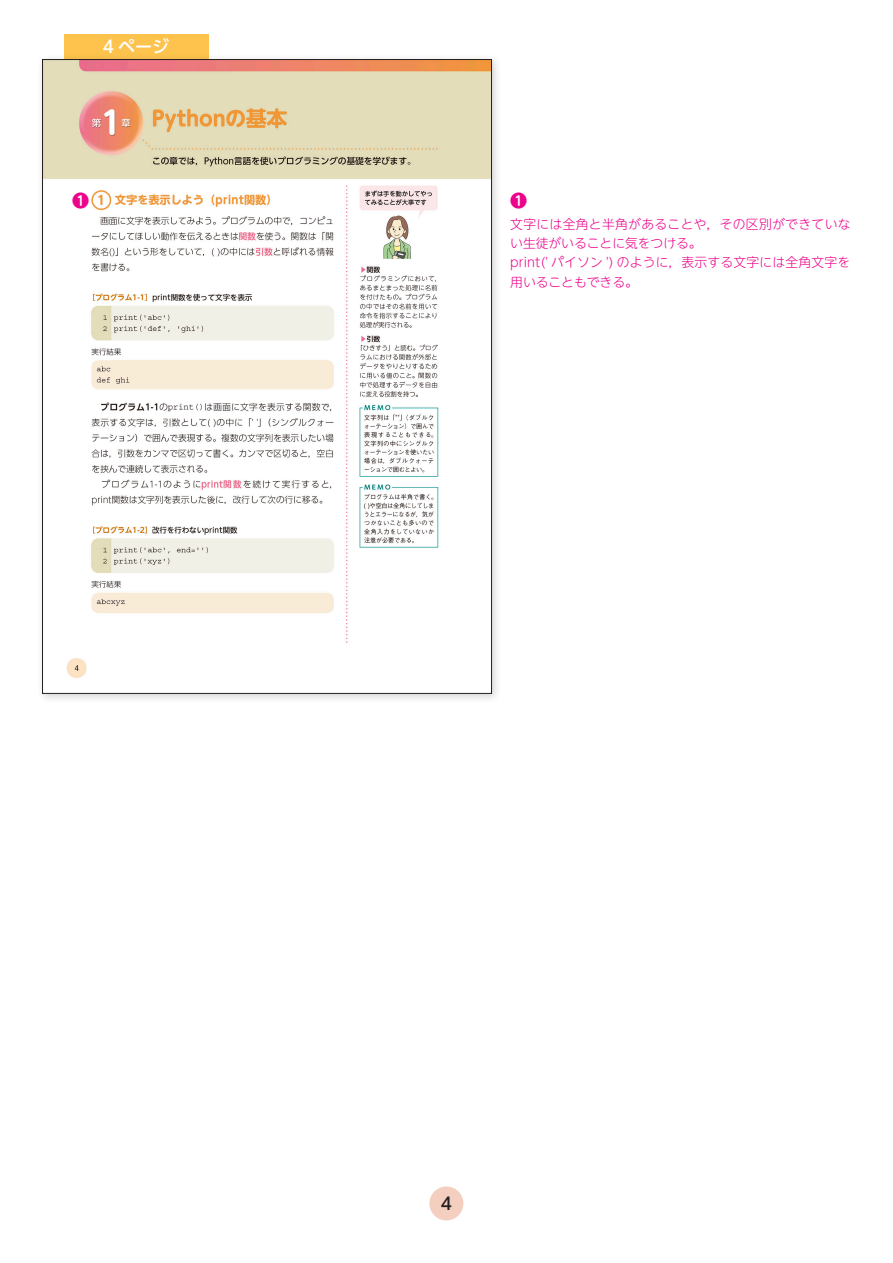
<style>
.page{position:relative;width:893px;height:1263px;background:#fff}
.page>*{position:absolute;margin:0;border:0;box-sizing:border-box;transform-origin:0 0}
.t1{font:500 16.95px "UD Shin Go Pro";color:#fff}
.t2{font:700 16.95px "UD Shin M Go Pr 6 N De";color:#ed028c}
.t3{font:500 16.95px "UD Shin Go Pr 6 N";color:#231f20}
.t4{font:300 12.75px/19.2px "UD Shin M Go Pr 6 N";letter-spacing:.02em;color:#ed028c}
</style>
<div class="page">
<div style="left:429px;top:1186px;width:34px;height:34px;background:#f4cfc0;border-radius:50%"></div>
<div style="left:64px;top:34px;width:144px;height:26px;background:#fec34d"></div>
<div style="left:36px;top:53px;width:466px;height:651px;background:#231f20;opacity:.2"></div>
<img style="left:44px;top:61px;width:446px;height:631px">
<h1 class="t1" style="left:103px;top:33px;width:68px">4 ページ</h1>
<h1 class="t2" style="left:72px;top:186px;width:19px">❶</h1>
<h1 class="t2" style="left:510px;top:186px;width:19px">❶</h1>
<p class="t4" style="left:510px;top:214px;width:342px">文字には全角と半角があることや，その区別ができていない生徒がいることに気をつける。<br>print(' パイソン ') のように，表示する文字には全角文字を用いることもできる。</p>
<h1 class="t3" style="left:441px;top:1190px;width:13px">4</h1>
</div>
